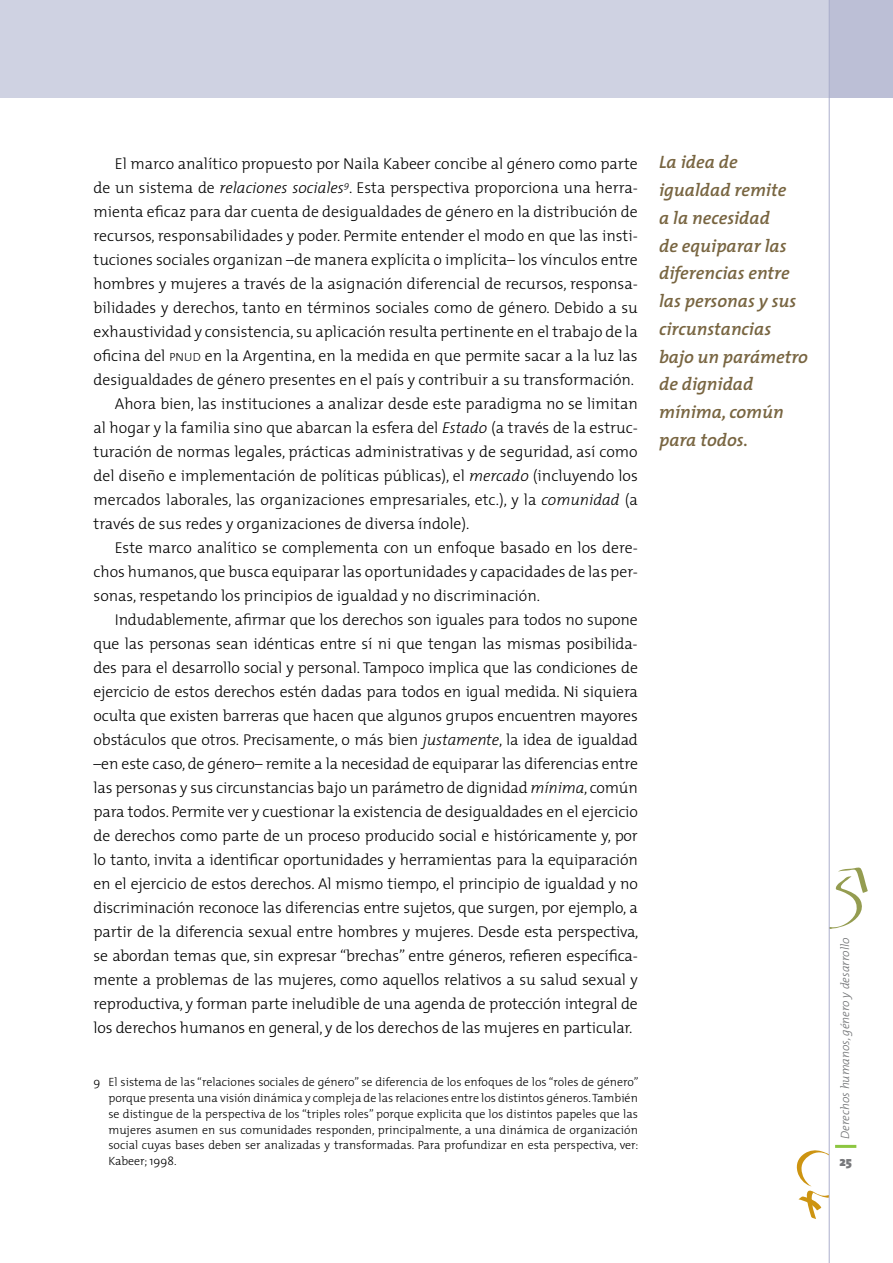
<style>
.page{position:relative;width:893px;height:1263px;background:#fff}
.page>*{position:absolute;margin:0;border:0;box-sizing:border-box;transform-origin:0 0}
.t1{font:italic 600 18px/27.8px "The Mix";color:#786541}
.t2{font:300 15.75px "The Mix";letter-spacing:-.01em;color:#000}
.t3{font:900 13.5px "The Mix";color:#77787b}
.t4{font:300 12px/15.8px "The Mix";color:#000;text-align:justify}
.t5{font:italic 300 12px "The Mix";color:#6d6f71}
.s1{font-style:italic}
.s2{font-size:11.85px}
</style>
<div class="page">
<svg style="left:828px;top:866px;width:40px;height:63px"></svg>
<svg style="left:796px;top:1149px;width:33px;height:70px"></svg>
<div style="left:0;top:0;width:893px;height:98px;background:#cfd2e2"></div>
<hr style="left:835px;top:1145px;width:21px;height:3px;background:#8cc640">
<div style="left:769px;top:891px;width:60px;height:58px;background:#fff"></div>
<div style="left:829px;top:0;width:64px;height:98px;background:#bcbfd6"></div>
<hr style="left:829px;top:0;width:1px;height:1263px;background:#abafcc">
<p class="t2" style="left:115px;top:151px;width:524px">El marco analítico propuesto por Naila Kabeer concibe al género como parte</p>
<p class="t2" style="left:94px;top:175px;width:546px">de un sistema de <span class="s1">relaciones sociales</span><sup>9</sup>. Esta perspectiva proporciona una herra-</p>
<p class="t2" style="left:94px;top:199px;width:546px">mienta eficaz para dar cuenta de desigualdades de género en la distribución de</p>
<p class="t2" style="left:94px;top:223px;width:546px">recursos, responsabilidades y poder. Permite entender el modo en que las insti-</p>
<p class="t2" style="left:94px;top:247px;width:546px">tuciones sociales organizan –de manera explícita o implícita– los vínculos entre</p>
<p class="t2" style="left:94px;top:271px;width:546px">hombres y mujeres a través de la asignación diferencial de recursos, responsa-</p>
<p class="t2" style="left:94px;top:295px;width:546px">bilidades y derechos, tanto en términos sociales como de género. Debido a su</p>
<p class="t2" style="left:94px;top:319px;width:546px">exhaustividad y consistencia, su aplicación resulta pertinente en el trabajo de la</p>
<p class="t2" style="left:94px;top:343px;width:546px">oficina del <span class="s2">pnud</span> en la Argentina, en la medida en que permite sacar a la luz las</p>
<p class="t2" style="left:94px;top:367px;width:542px">desigualdades de género presentes en el país y contribuir a su transformación.</p>
<p class="t2" style="left:115px;top:391px;width:525px">Ahora bien, las instituciones a analizar desde este paradigma no se limitan</p>
<p class="t2" style="left:94px;top:415px;width:546px">al hogar y la familia sino que abarcan la esfera del <span class="s1">Estado</span> (a través de la estruc-</p>
<p class="t2" style="left:94px;top:439px;width:546px">turación de normas legales, prácticas administrativas y de seguridad, así como</p>
<p class="t2" style="left:94px;top:463px;width:546px">del diseño e implementación de políticas públicas), el <span class="s1">mercado</span> (incluyendo los</p>
<p class="t2" style="left:94px;top:487px;width:546px">mercados laborales, las organizaciones empresariales, etc.), y la <span class="s1">comunidad</span> (a</p>
<p class="t2" style="left:94px;top:511px;width:377px">través de sus redes y organizaciones de diversa índole).</p>
<p class="t2" style="left:115px;top:535px;width:524px">Este marco analítico se complementa con un enfoque basado en los dere-</p>
<p class="t2" style="left:94px;top:559px;width:546px">chos humanos, que busca equiparar las oportunidades y capacidades de las per-</p>
<p class="t2" style="left:94px;top:583px;width:448px">sonas, respetando los principios de igualdad y no discriminación.</p>
<p class="t2" style="left:115px;top:607px;width:524px">Indudablemente, afirmar que los derechos son iguales para todos no supone</p>
<p class="t2" style="left:94px;top:631px;width:546px">que las personas sean idénticas entre sí ni que tengan las mismas posibilida-</p>
<p class="t2" style="left:94px;top:655px;width:546px">des para el desarrollo social y personal. Tampoco implica que las condiciones de</p>
<p class="t2" style="left:94px;top:679px;width:546px">ejercicio de estos derechos estén dadas para todos en igual medida. Ni siquiera</p>
<p class="t2" style="left:94px;top:703px;width:546px">oculta que existen barreras que hacen que algunos grupos encuentren mayores</p>
<p class="t2" style="left:94px;top:727px;width:546px">obstáculos que otros. Precisamente, o más bien <span class="s1">justamente</span>, la idea de igualdad</p>
<p class="t2" style="left:94px;top:751px;width:546px">–en este caso, de género– remite a la necesidad de equiparar las diferencias entre</p>
<p class="t2" style="left:94px;top:775px;width:546px">las personas y sus circunstancias bajo un parámetro de dignidad <span class="s1">mínima</span>, común</p>
<p class="t2" style="left:94px;top:799px;width:546px">para todos. Permite ver y cuestionar la existencia de desigualdades en el ejercicio</p>
<p class="t2" style="left:94px;top:823px;width:546px">de derechos como parte de un proceso producido social e históricamente y, por</p>
<p class="t2" style="left:94px;top:847px;width:546px">lo tanto, invita a identificar oportunidades y herramientas para la equiparación</p>
<p class="t2" style="left:94px;top:871px;width:546px">en el ejercicio de estos derechos. Al mismo tiempo, el principio de igualdad y no</p>
<p class="t2" style="left:94px;top:895px;width:546px">discriminación reconoce las diferencias entre sujetos, que surgen, por ejemplo, a</p>
<p class="t2" style="left:94px;top:919px;width:546px">partir de la diferencia sexual entre hombres y mujeres. Desde esta perspectiva,</p>
<p class="t2" style="left:94px;top:943px;width:546px">se abordan temas que, sin expresar “brechas” entre géneros, refieren específica-</p>
<p class="t2" style="left:94px;top:967px;width:546px">mente a problemas de las mujeres, como aquellos relativos a su salud sexual y</p>
<p class="t2" style="left:94px;top:991px;width:546px">reproductiva, y forman parte ineludible de una agenda de protección integral de</p>
<p class="t2" style="left:94px;top:1015px;width:540px">los derechos humanos en general, y de los derechos de las mujeres en particular.</p>
<p class="t4" style="left:108px;top:1074px;width:532px;text-indent:-15px">9 El sistema de las “relaciones sociales de género” se diferencia de los enfoques de los “roles de género” porque presenta una visión dinámica y compleja de las relaciones entre los distintos géneros. También se distingue de la perspectiva de los “triples roles” porque explicita que los distintos papeles que las mujeres asumen en sus comunidades responden, principalmente, a una dinámica de organización social cuyas bases deben ser analizadas y transformadas. Para profundizar en esta perspectiva, ver:<br>Kabeer; 1998.</p>
<p class="t1" style="left:659px;top:148px;width:150px">La idea de igualdad remite<br>a la necesidad<br>de equiparar las diferencias entre las personas y sus circunstancias bajo un parámetro de dignidad mínima, común para todos.</p>
<p class="t5" style="left:835px;top:1139px;width:203px;rotate:-90deg">Derechos humanos, género y desarrollo</p>
<p class="t3" style="left:839px;top:1150px;width:14px">25</p>
</div>
